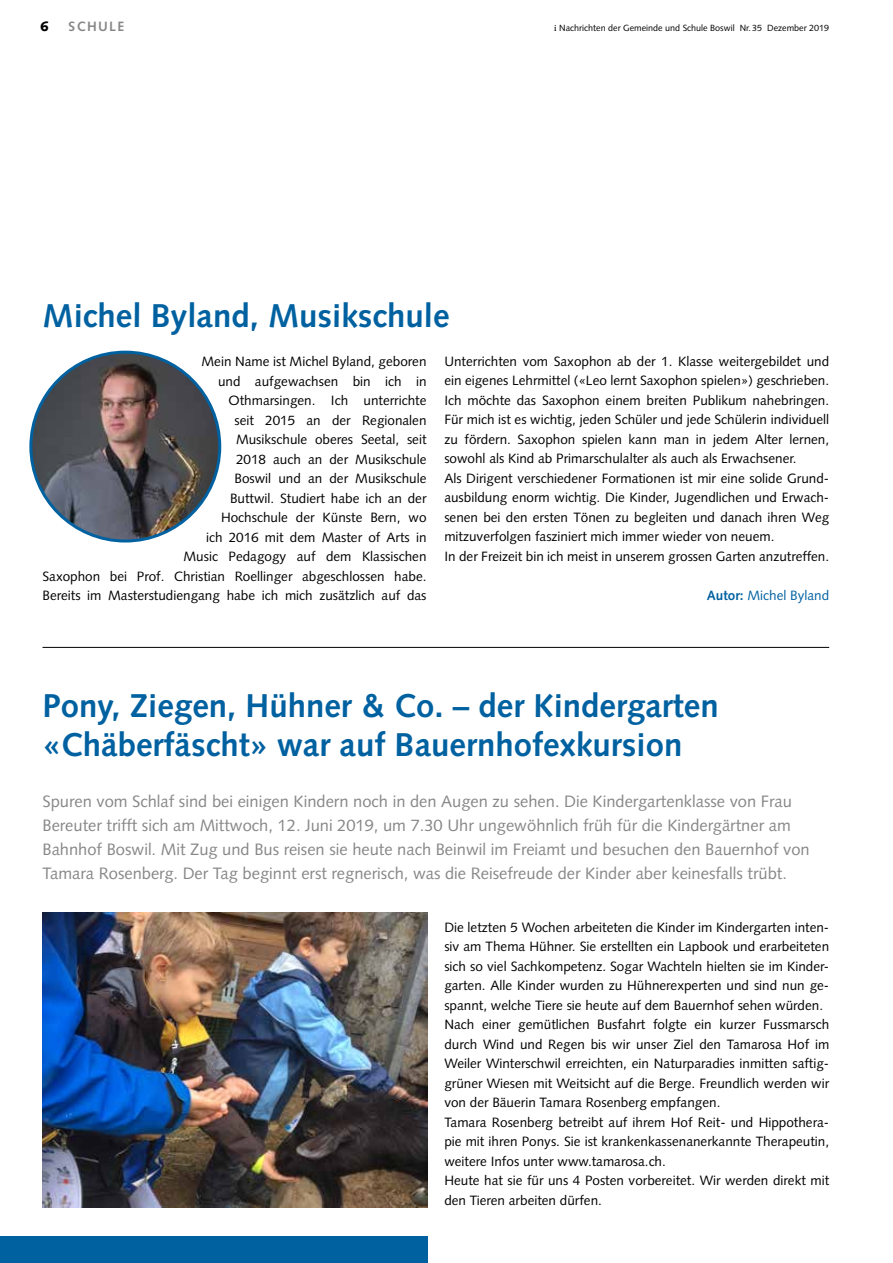
<style>
.page{position:relative;width:893px;height:1263px;background:#fff}
.page>*{position:absolute;margin:0;border:0;box-sizing:border-box;transform-origin:0 0}
.t1{font:700 33px/39px "Syntax";color:#0061a1}
.t2{font:16.5px/24px "Syntax";color:#878787}
.t3{font:13.5px/19.5px "Syntax";color:#000}
.t4{font:13.5px "Syntax";color:#0061a1}
.t5{font:700 13.5px "Syntax";letter-spacing:.1em;color:#878787}
.t6{font:900 13.5px "Syntax";color:#000}
.t7{font:9px "Syntax";color:#000}
.s1{font-family:"Utopia Std"}
.s2{font-weight:700}
</style>
<div class="page">
<div style="left:0;top:1236px;width:427px;height:27px;background:#0061a1"></div>
<img style="left:31px;top:352px;width:189px;height:189px;border-radius:94px">
<hr style="left:43px;top:647px;width:786px;height:1px;background:#000">
<img style="left:43px;top:912px;width:384px;height:296px">
<p class="t6" style="left:40px;top:18px;width:10px">6</p>
<p class="t5" style="left:69px;top:19px;width:57px">SCHULE</p>
<p class="t7" style="left:554px;top:23px;width:276px"><span class="s1">i</span> Nachrichten der Gemeinde und Schule Boswil Nr.35 Dezember 2019</p>
<h1 class="t1" style="left:43px;top:296px;width:408px">Michel Byland, Musikschule</h1>
<p class="t3" style="left:43px;top:352px;width:386px;text-align:right">Mein Name ist Michel Byland, geboren<br>und aufgewachsen bin ich in<br>Othmarsingen. Ich unterrichte<br>seit 2015 an der Regionalen<br>Musikschule oberes Seetal, seit<br>2018 auch an der Musikschule<br>Boswil und an der Musikschule<br>Buttwil. Studiert habe ich an der<br>Hochschule der Künste Bern, wo<br>ich 2016 mit dem Master of Arts in<br>Music Pedagogy auf dem Klassischen<br>Saxophon bei Prof. Christian Roellinger abgeschlossen habe.<br>Bereits im Masterstudiengang habe ich mich zusätzlich auf das</p>
<p class="t3" style="left:444px;top:352px;width:386px">Unterrichten vom Saxophon ab der 1. Klasse weitergebildet und ein eigenes Lehrmittel («Leo lernt Saxophon spielen») geschrieben.<br>Ich möchte das Saxophon einem breiten Publikum nahebringen.<br>Für mich ist es wichtig, jeden Schüler und jede Schülerin individuell zu fördern. Saxophon spielen kann man in jedem Alter lernen, sowohl als Kind ab Primarschulalter als auch als Erwachsener.<br>Als Dirigent verschiedener Formationen ist mir eine solide Grund&shy;ausbildung enorm wichtig. Die Kinder, Jugendlichen und Erwach&shy;senen bei den ersten Tönen zu begleiten und danach ihren Weg mitzuverfolgen fasziniert mich immer wieder von neuem.<br>In der Freizeit bin ich meist in unserem grossen Garten anzutreffen.</p>
<p class="t4" style="left:707px;top:587px;width:124px"><span class="s2">Autor:</span> Michel Byland</p>
<h1 class="t1" style="left:43px;top:686px;width:678px">Pony, Ziegen, Hühner &amp; Co. – der Kindergarten «Chäberfäscht» war auf Bauernhofexkursion</h1>
<p class="t2" style="left:43px;top:790px;width:769px">Spuren vom Schlaf sind bei einigen Kindern noch in den Augen zu sehen. Die Kindergartenklasse von Frau Bereuter trifft sich am Mittwoch, 12. Juni 2019, um 7.30 Uhr ungewöhnlich früh für die Kindergärtner am Bahnhof Boswil. Mit Zug und Bus reisen sie heute nach Beinwil im Freiamt und besuchen den Bauernhof von Tamara Rosenberg. Der Tag beginnt erst regnerisch, was die Reisefreude der Kinder aber keinesfalls trübt.</p>
<p class="t3" style="left:444px;top:917px;width:386px">Die letzten 5 Wochen arbeiteten die Kinder im Kindergarten inten&shy;siv am Thema Hühner. Sie erstellten ein Lapbook und erarbeiteten sich so viel Sachkompetenz. Sogar Wachteln hielten sie im Kinder&shy;garten. Alle Kinder wurden zu Hühnerexperten und sind nun ge&shy;spannt, welche Tiere sie heute auf dem Bauernhof sehen würden.<br>Nach einer gemütlichen Busfahrt folgte ein kurzer Fussmarsch durch Wind und Regen bis wir unser Ziel den Tamarosa Hof im Weiler Winterschwil erreichten, ein Naturparadies inmitten saftig&shy;grüner Wiesen mit Weitsicht auf die Berge. Freundlich werden wir von der Bäuerin Tamara Rosenberg empfangen.<br>Tamara Rosenberg betreibt auf ihrem Hof Reit- und Hippothera&shy;pie mit ihren Ponys. Sie ist krankenkassenanerkannte Therapeutin, weitere Infos unter www.tamarosa.ch.<br>Heute hat sie für uns 4 Posten vorbereitet. Wir werden direkt mit den Tieren arbeiten dürfen.</p>
</div>
